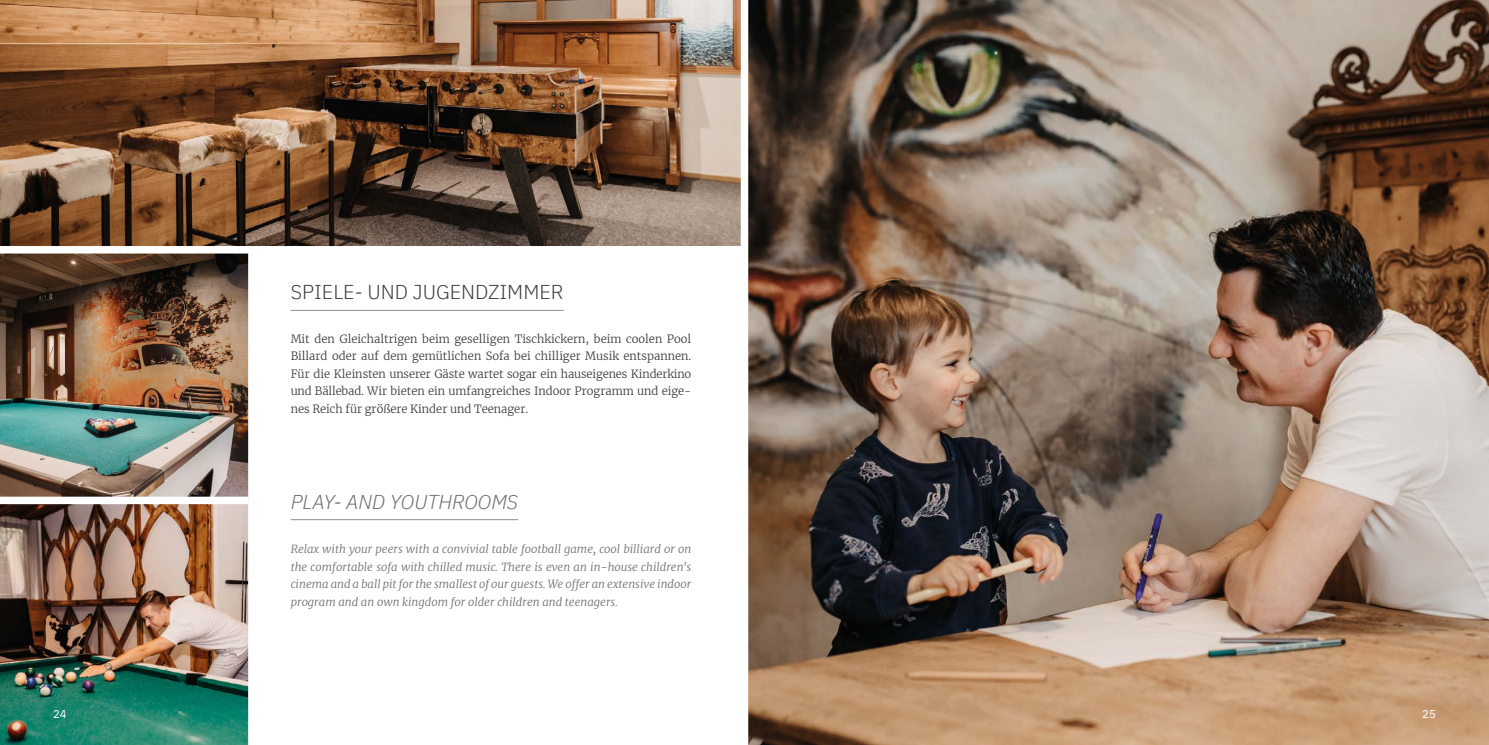
<style>
.page{position:relative;width:1489px;height:745px;background:#fff}
.page>*{position:absolute;margin:0;border:0;box-sizing:border-box;transform-origin:0 0}
.t1{font:300 20px "IBM Plex Sans";color:#3c3c3b}
.t2{font:italic 300 20px "IBM Plex Sans";color:#706f6f}
.t3{font:300 11.25px/17.5px "Merriweather";color:#3c3c3b;text-align:justify}
.t4{font:italic 300 11.25px/17.5px "Merriweather";color:#706f6f;text-align:justify}
.t5{font:11.25px "IBM Plex Sans";color:#fff}
</style>
<div class="page">
<img style="left:0;top:253px;width:248px;height:243px">
<img style="left:0;top:0;width:740px;height:246px">
<img style="left:0;top:504px;width:248px;height:240px">
<hr style="left:291px;top:310px;width:272px;height:1px;background:#8b9283">
<hr style="left:291px;top:519px;width:227px;height:1px;background:#8b9283">
<img style="left:748px;top:0;width:740px;height:744px">
<h1 class="t1" style="left:291px;top:277px;width:274px">SPIELE- UND JUGENDZIMMER</h1>
<p class="t3" style="left:291px;top:329px;width:402px">Mit den Gleichaltrigen beim geselligen Tischkickern, beim coolen Pool Billard oder auf dem gemütlichen Sofa bei chilliger Musik entspannen.<br>Für die Kleinsten unserer Gäste wartet sogar ein hauseigenes Kinderkino und Bällebad. Wir bieten ein umfangreiches Indoor Programm und eige&shy;nes Reich für größere Kinder und Teenager.</p>
<h1 class="t2" style="left:291px;top:486px;width:229px">PLAY- AND YOUTHROOMS</h1>
<p class="t4" style="left:291px;top:539px;width:402px">Relax with your peers with a convivial table football game, cool billiard or on the comfortable sofa with chilled music. There is even an in-house children's cinema and a ball pit for the smallest of our guests. We offer an extensive indoor program and an own kingdom for older children and teenagers.</p>
<p class="t5" style="left:53px;top:705px;width:15px">24</p>
<p class="t5" style="left:1422px;top:705px;width:15px">25</p>
</div>
